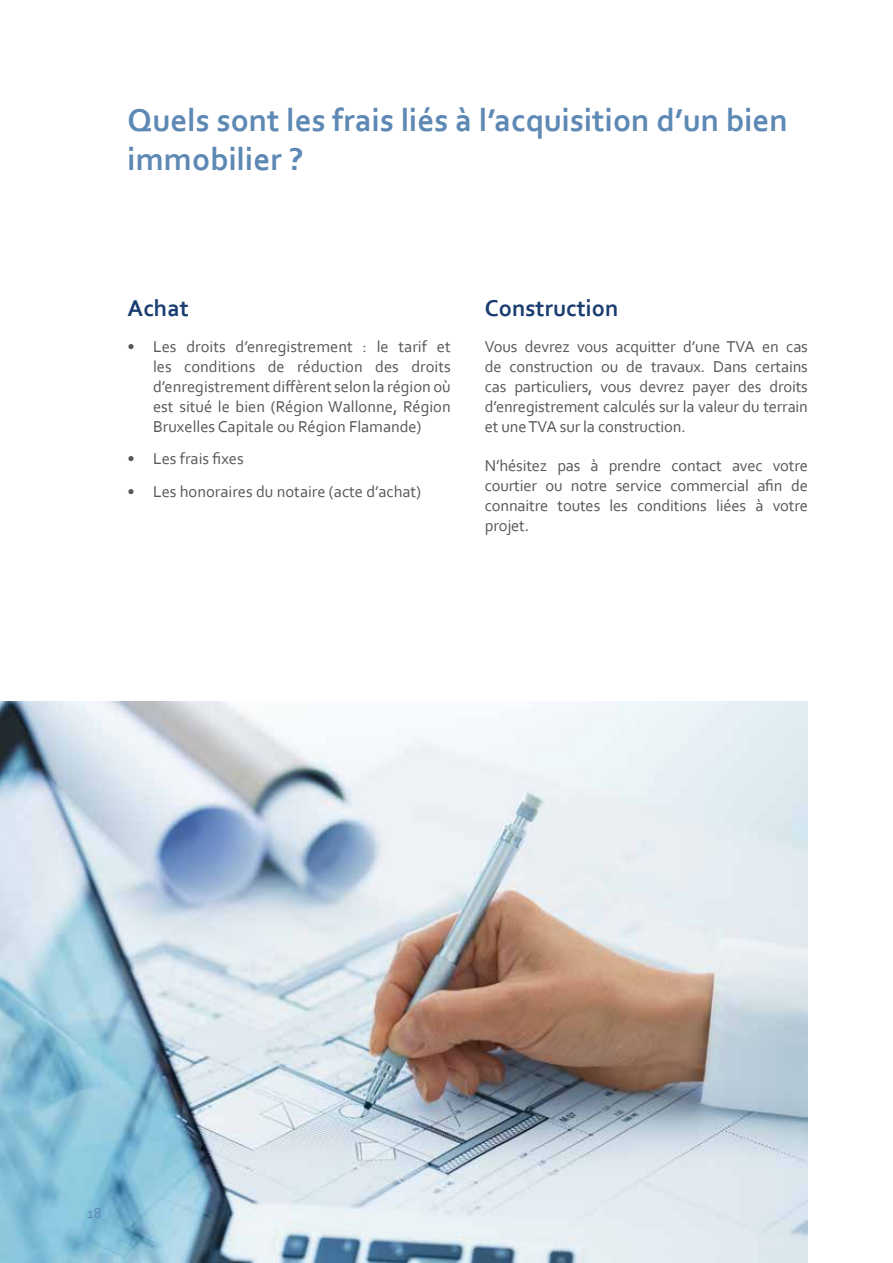
<style>
.page{position:relative;width:893px;height:1263px;background:#fff}
.page>*{position:absolute;margin:0;border:0;box-sizing:border-box;transform-origin:0 0}
.t1{font:700 33px/39.6px "Corbel";color:#5d89b4}
.t2{font:700 24px "Corbel";color:#193d70}
.t3{font:16.5px/19.8px "Corbel";letter-spacing:-.01em;color:#575756;text-align:justify}
.t4{font:15px "Corbel";color:#5d89b4}
</style>
<div class="page">
<img style="left:0;top:702px;width:808px;height:561px">
<h1 class="t1" style="left:128px;top:99px;width:662px">Quels sont les frais liés à l’acquisition d’un bien immobilier ?</h1>
<h2 class="t2" style="left:128px;top:293px;width:63px">Achat</h2>
<p class="t3" style="left:153px;top:337px;width:299px;text-indent:-26px">• Les droits d’enregistrement : le tarif et les conditions de réduction des droits d’enregistrement diffèrent selon la région où est situé le bien (Région Wallonne, Région Bruxelles Capitale ou Région Flamande)</p>
<p class="t3" style="left:128px;top:448px;width:118px">• Les frais fixes</p>
<p class="t3" style="left:128px;top:481px;width:295px">• Les honoraires du notaire (acte d’achat)</p>
<h2 class="t2" style="left:485px;top:293px;width:135px">Construction</h2>
<p class="t3" style="left:485px;top:337px;width:325px">Vous devrez vous acquitter d’une TVA en cas de construction ou de travaux. Dans certains cas particuliers, vous devrez payer des droits d’enregistrement calculés sur la valeur du terrain et uneTVA sur la construction.</p>
<p class="t3" style="left:485px;top:455px;width:325px">N’hésitez pas à prendre contact avec votre courtier ou notre service commercial afin de connaitre toutes les conditions liées à votre projet.</p>
<p class="t4" style="left:87px;top:1203px;width:16px">18</p>
</div>
